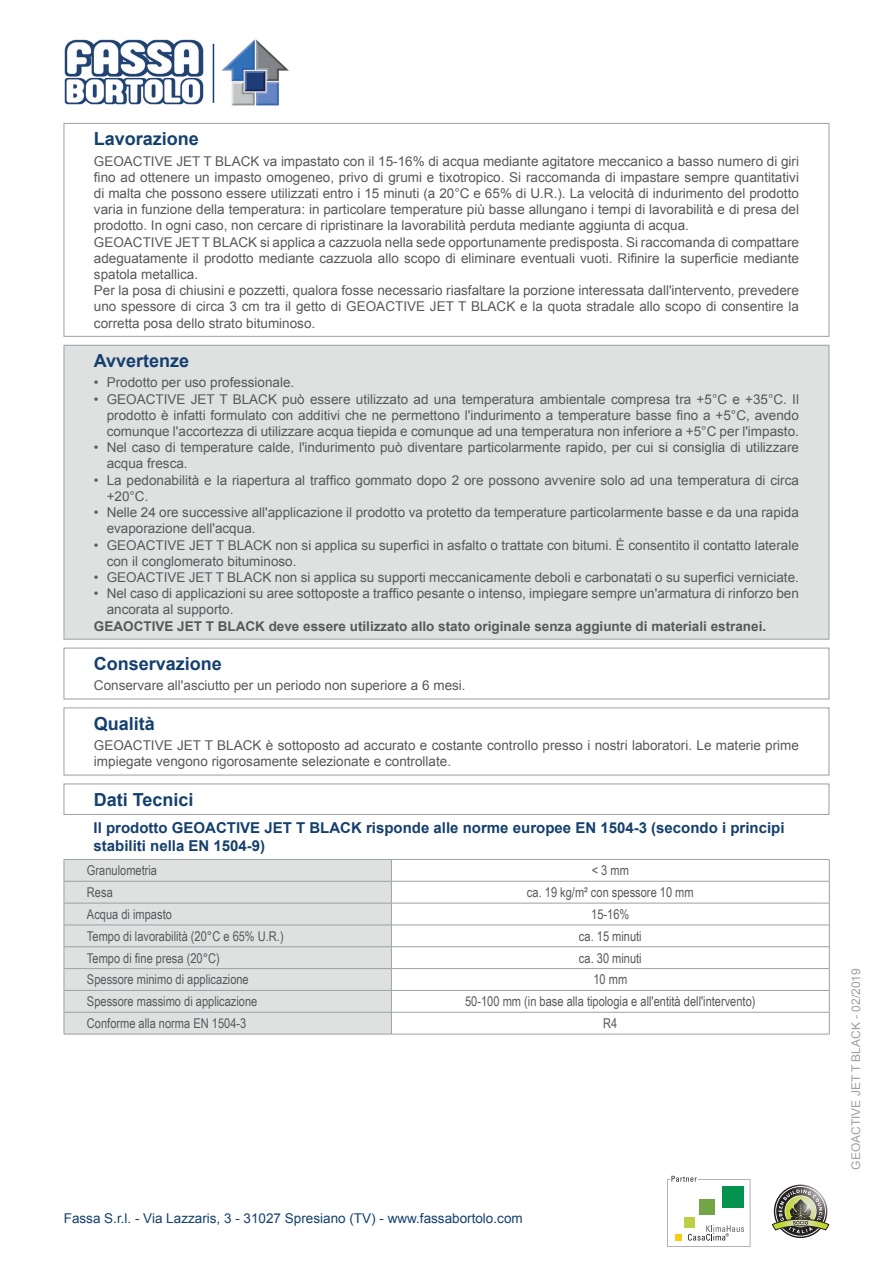
<style>
.page{position:relative;width:893px;height:1263px;background:#fff}
.page>*{position:absolute;margin:0;border:0;box-sizing:border-box;transform-origin:0 0}
.Titolo{font:700 18px "Arial";color:#15406e}
.Sottotitolo{font:700 15px/18px "Arial";color:#15406e}
.Lavorazione{font:13.5px/16.2px "Arial";color:#57585a}
.normale_sx{font:13.5px "Arial Narrow";color:#57585a}
.Qualita{font:13.5px/16.2px "Arial";color:#57585a}
.normale_centrato{font:13.5px "Arial Narrow";color:#57585a}
.Note{font:700 13.5px "Arial";color:#57585a}
.t1{font:13.5px "Arial";color:#15406e}
.Conservazione{font:13.5px "Arial";color:#57585a}
.t2{font:12px "Arial";color:#9ba1a4}
</style>
<div class="page">
<svg style="left:667px;top:1176px;width:83px;height:71px"></svg>
<svg style="left:772px;top:1186px;width:57px;height:50px"></svg>
<img style="left:64px;top:39px;width:140px;height:66px">
<hr style="left:213px;top:44px;width:1px;height:59px;background:#15406e">
<img style="left:221px;top:39px;width:68px;height:67px">
<div style="left:64px;top:123px;width:765px;height:213px;border:1px solid #9ba1a4"></div>
<div style="left:64px;top:345px;width:765px;height:294px;background:#dfe1e1"></div>
<div style="left:64px;top:648px;width:765px;height:51px;border:1px solid #9ba1a4"></div>
<div style="left:64px;top:708px;width:765px;height:67px;border:1px solid #9ba1a4"></div>
<div style="left:64px;top:784px;width:765px;height:31px;border:1px solid #9ba1a4"></div>
<div style="left:65px;top:860px;width:326px;height:174px;background:#dfe1e1"></div>
<hr style="left:64px;top:859px;width:327px;height:1px;background:#9ba1a4">
<hr style="left:391px;top:859px;width:438px;height:1px;background:#9ba1a4">
<hr style="left:64px;top:881px;width:327px;height:1px;background:#9ba1a4">
<hr style="left:391px;top:881px;width:438px;height:1px;background:#9ba1a4">
<hr style="left:64px;top:903px;width:327px;height:1px;background:#9ba1a4">
<hr style="left:391px;top:903px;width:438px;height:1px;background:#9ba1a4">
<hr style="left:64px;top:925px;width:327px;height:1px;background:#9ba1a4">
<hr style="left:391px;top:925px;width:438px;height:1px;background:#9ba1a4">
<hr style="left:64px;top:946px;width:327px;height:1px;background:#9ba1a4">
<hr style="left:391px;top:946px;width:438px;height:1px;background:#9ba1a4">
<hr style="left:64px;top:968px;width:327px;height:1px;background:#9ba1a4">
<hr style="left:391px;top:968px;width:438px;height:1px;background:#9ba1a4">
<hr style="left:64px;top:990px;width:327px;height:1px;background:#9ba1a4">
<hr style="left:391px;top:990px;width:438px;height:1px;background:#9ba1a4">
<hr style="left:64px;top:1012px;width:327px;height:1px;background:#9ba1a4">
<svg style="left:64px;top:860px;width:1px;height:174px"></svg>
<hr style="left:64px;top:1034px;width:327px;height:1px;background:#9ba1a4">
<hr style="left:391px;top:1012px;width:438px;height:1px;background:#9ba1a4">
<svg style="left:391px;top:860px;width:1px;height:174px"></svg>
<svg style="left:829px;top:860px;width:1px;height:174px"></svg>
<hr style="left:391px;top:1034px;width:438px;height:1px;background:#9ba1a4">
<p class="Titolo" style="left:94px;top:126px;width:107px">Lavorazione</p>
<p class="Lavorazione" style="left:94px;top:153px;width:707px;text-align:justify">GEOACTIVE JET T BLACK va impastato con il 15-16% di acqua mediante agitatore meccanico a basso numero di giri fino ad ottenere un impasto omogeneo, privo di grumi e tixotropico. Si raccomanda di impastare sempre quantitativi di malta che possono essere utilizzati entro i 15 minuti (a 20°C e 65% di U.R.). La velocità di indurimento del prodotto varia in funzione della temperatura: in particolare temperature più basse allungano i tempi di lavorabilità e di presa del prodotto. In ogni caso, non cercare di ripristinare la lavorabilità perduta mediante aggiunta di acqua.</p>
<p class="Lavorazione" style="left:94px;top:234px;width:707px;text-align:justify">GEOACTIVE JET T BLACK si applica a cazzuola nella sede opportunamente predisposta. Si raccomanda di compattare adeguatamente il prodotto mediante cazzuola allo scopo di eliminare eventuali vuoti. Rifinire la superficie mediante spatola metallica.</p>
<p class="Lavorazione" style="left:94px;top:282px;width:707px;text-align:justify">Per la posa di chiusini e pozzetti, qualora fosse necessario riasfaltare la porzione interessata dall'intervento, prevedere uno spessore di circa 3 cm tra il getto di GEOACTIVE JET T BLACK e la quota stradale allo scopo di consentire la corretta posa dello strato bituminoso.</p>
<p class="Titolo" style="left:94px;top:348px;width:97px">Avvertenze</p>
<p class="Lavorazione" style="left:94px;top:375px;width:202px">• Prodotto per uso professionale.</p>
<p class="Lavorazione" style="left:107px;top:391px;width:694px;text-align:justify;text-indent:-13px">• GEOACTIVE JET T BLACK può essere utilizzato ad una temperatura ambientale compresa tra +5°C e +35°C. Il prodotto è infatti formulato con additivi che ne permettono l'indurimento a temperature basse fino a +5°C, avendo comunque l'accortezza di utilizzare acqua tiepida e comunque ad una temperatura non inferiore a +5°C per l'impasto.</p>
<p class="Lavorazione" style="left:107px;top:439px;width:694px;text-indent:-13px">• Nel caso di temperature calde, l'indurimento può diventare particolarmente rapido, per cui si consiglia di utilizzare acqua fresca.</p>
<p class="Lavorazione" style="left:107px;top:472px;width:694px;text-indent:-13px">• La pedonabilità e la riapertura al traffico gommato dopo 2 ore possono avvenire solo ad una temperatura di circa +20°C.</p>
<p class="Lavorazione" style="left:107px;top:504px;width:694px;text-indent:-13px">• Nelle 24 ore successive all'applicazione il prodotto va protetto da temperature particolarmente basse e da una rapida evaporazione dell'acqua.</p>
<p class="Lavorazione" style="left:107px;top:537px;width:694px;text-indent:-13px">• GEOACTIVE JET T BLACK non si applica su superfici in asfalto o trattate con bitumi. È consentito il contatto laterale con il conglomerato bituminoso.</p>
<p class="Lavorazione" style="left:94px;top:569px;width:707px">• GEOACTIVE JET T BLACK non si applica su supporti meccanicamente deboli e carbonatati o su superfici verniciate.</p>
<p class="Lavorazione" style="left:107px;top:585px;width:694px;text-indent:-13px">• Nel caso di applicazioni su aree sottoposte a traffico pesante o intenso, impiegare sempre un'armatura di rinforzo ben ancorata al supporto.</p>
<p class="Note" style="left:94px;top:616px;width:674px">GEAOCTIVE JET T BLACK deve essere utilizzato allo stato originale senza aggiunte di materiali estranei.</p>
<p class="Titolo" style="left:94px;top:651px;width:130px">Conservazione</p>
<p class="Conservazione" style="left:94px;top:676px;width:373px">Conservare all'asciutto per un periodo non superiore a 6 mesi.</p>
<p class="Titolo" style="left:94px;top:711px;width:63px">Qualità</p>
<p class="Qualita" style="left:94px;top:737px;width:707px">GEOACTIVE JET T BLACK è sottoposto ad accurato e costante controllo presso i nostri laboratori. Le materie prime impiegate vengono rigorosamente selezionate e controllate.</p>
<p class="Titolo" style="left:94px;top:787px;width:101px">Dati Tecnici</p>
<p class="Sottotitolo" style="left:94px;top:819px;width:692px">Il prodotto GEOACTIVE JET T BLACK risponde alle norme europee EN 1504-3 (secondo i principi stabiliti nella EN 1504-9)</p>
<p class="normale_sx" style="left:87px;top:861px;width:72px">Granulometria</p>
<p class="normale_centrato" style="left:592px;top:861px;width:39px">&lt; 3 mm</p>
<p class="normale_sx" style="left:87px;top:882px;width:27px">Resa</p>
<p class="normale_centrato" style="left:527px;top:882px;width:168px">ca. 19 kg/m² con spessore 10 mm</p>
<p class="normale_sx" style="left:87px;top:904px;width:86px">Acqua di impasto</p>
<p class="normale_centrato" style="left:591px;top:904px;width:40px">15-16%</p>
<p class="normale_sx" style="left:87px;top:926px;width:198px">Tempo di lavorabilità (20°C e 65% U.R.)</p>
<p class="normale_centrato" style="left:579px;top:926px;width:64px">ca. 15 minuti</p>
<p class="normale_sx" style="left:87px;top:948px;width:134px">Tempo di fine presa (20°C)</p>
<p class="normale_centrato" style="left:579px;top:948px;width:64px">ca. 30 minuti</p>
<p class="normale_sx" style="left:87px;top:970px;width:163px">Spessore minimo di applicazione</p>
<p class="normale_centrato" style="left:593px;top:970px;width:35px">10 mm</p>
<p class="normale_sx" style="left:87px;top:991px;width:172px">Spessore massimo di applicazione</p>
<p class="normale_centrato" style="left:465px;top:991px;width:292px">50-100 mm (in base alla tipologia e all'entità dell'intervento)</p>
<p class="normale_sx" style="left:87px;top:1013px;width:161px">Conforme alla norma EN 1504-3</p>
<p class="normale_centrato" style="left:603px;top:1013px;width:16px">R4</p>
<p class="t1" style="left:64px;top:1208px;width:460px">Fassa S.r.l. - Via Lazzaris, 3 - 31027 Spresiano (TV) - www.fassabortolo.com</p>
<p class="t2" style="left:848px;top:1170px;width:203px;rotate:-90deg">GEOACTIVE JET T BLACK - 02/2019</p>
</div>
